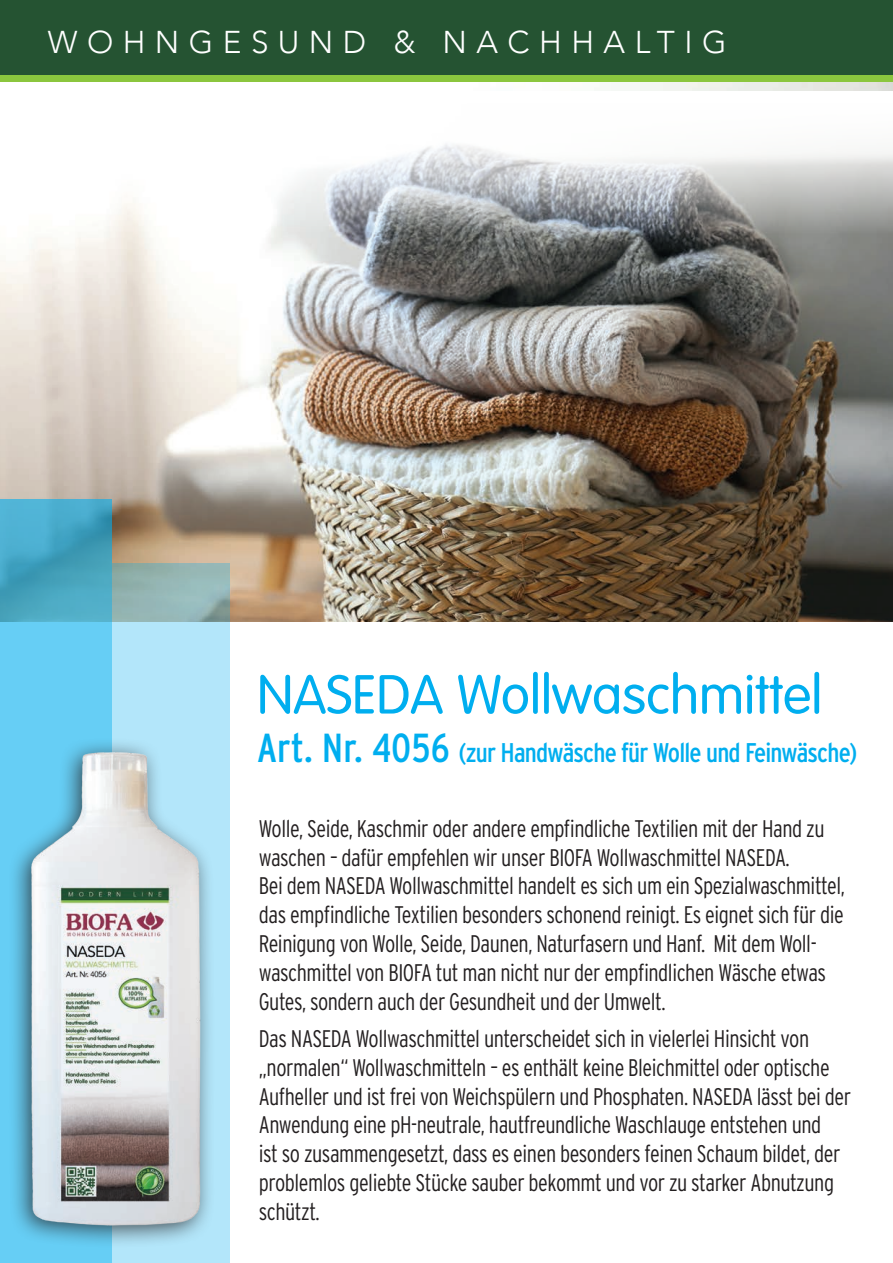
<style>
.page{position:relative;width:893px;height:1263px;background:#fff}
.page>*{position:absolute;margin:0;border:0;box-sizing:border-box;transform-origin:0 0}
.t1{font:300 54px "VAG Rounded Std";color:#00aeef}
.t2{font:300 31.5px "Avenir";letter-spacing:.3em;color:#fff}
.t3{font:condensed 27px "Interstate";letter-spacing:-.03em;color:#00aeef}
.t4{font:300 condensed 24px/28.8px "Interstate";letter-spacing:-.02em;color:#231f20;scale:.95 1}
.s1{font-size:40.5px}
</style>
<div class="page">
<img style="left:0;top:81px;width:893px;height:541px">
<svg style="left:0;top:91px;width:892px;height:143px"></svg>
<div style="left:0;top:33px;width:893px;height:48px;background:linear-gradient(to right,#8bc63e,#8bc63e)"></div>
<div style="left:0;top:0;width:893px;height:74px;background:#255332"></div>
<svg style="left:0;top:499px;width:112px;height:764px;background:#58bddf"></svg>
<svg style="left:112px;top:563px;width:118px;height:700px;background:#abdae9"></svg>
<div style="left:8px;top:737px;width:207px;height:511px;background:#231f20;opacity:.75"></div>
<img style="left:18px;top:735px;width:196px;height:501px">
<h2 class="t2" style="left:48px;top:23px;width:680px">WOHNGESUND &amp; NACHHALTIG</h2>
<h1 class="t1" style="left:257px;top:664px;width:567px">NASEDA Wollwaschmittel</h1>
<p class="t3" style="left:257px;top:736px;width:602px"><span class="s1">Art. Nr. 4056</span> (zur Handwäsche für Wolle und Feinwäsche)</p>
<p class="t4" style="left:259px;top:814px;width:618px">Wolle, Seide, Kaschmir oder andere empfindliche Textilien mit der Hand zu waschen – dafür empfehlen wir unser BIOFA Wollwaschmittel NASEDA.<br>Bei dem NASEDA Wollwaschmittel handelt es sich um ein Spezialwaschmittel, das empfindliche Textilien besonders schonend reinigt. Es eignet sich für die Reinigung von Wolle, Seide, Daunen, Naturfasern und Hanf. Mit dem Woll&shy;waschmittel von BIOFA tut man nicht nur der empfindlichen Wäsche etwas Gutes, sondern auch der Gesundheit und der Umwelt.</p>
<p class="t4" style="left:259px;top:1024px;width:625px">Das NASEDA Wollwaschmittel unterscheidet sich in vielerlei Hinsicht von „normalen“ Wollwaschmitteln – es enthält keine Bleichmittel oder optische Aufheller und ist frei von Weichspülern und Phosphaten. NASEDA lässt bei der Anwendung eine pH-neutrale, hautfreundliche Waschlauge entstehen und<br>ist so zusammengesetzt, dass es einen besonders feinen Schaum bildet, der problemlos geliebte Stücke sauber bekommt und vor zu starker Abnutzung schützt.</p>
</div>
